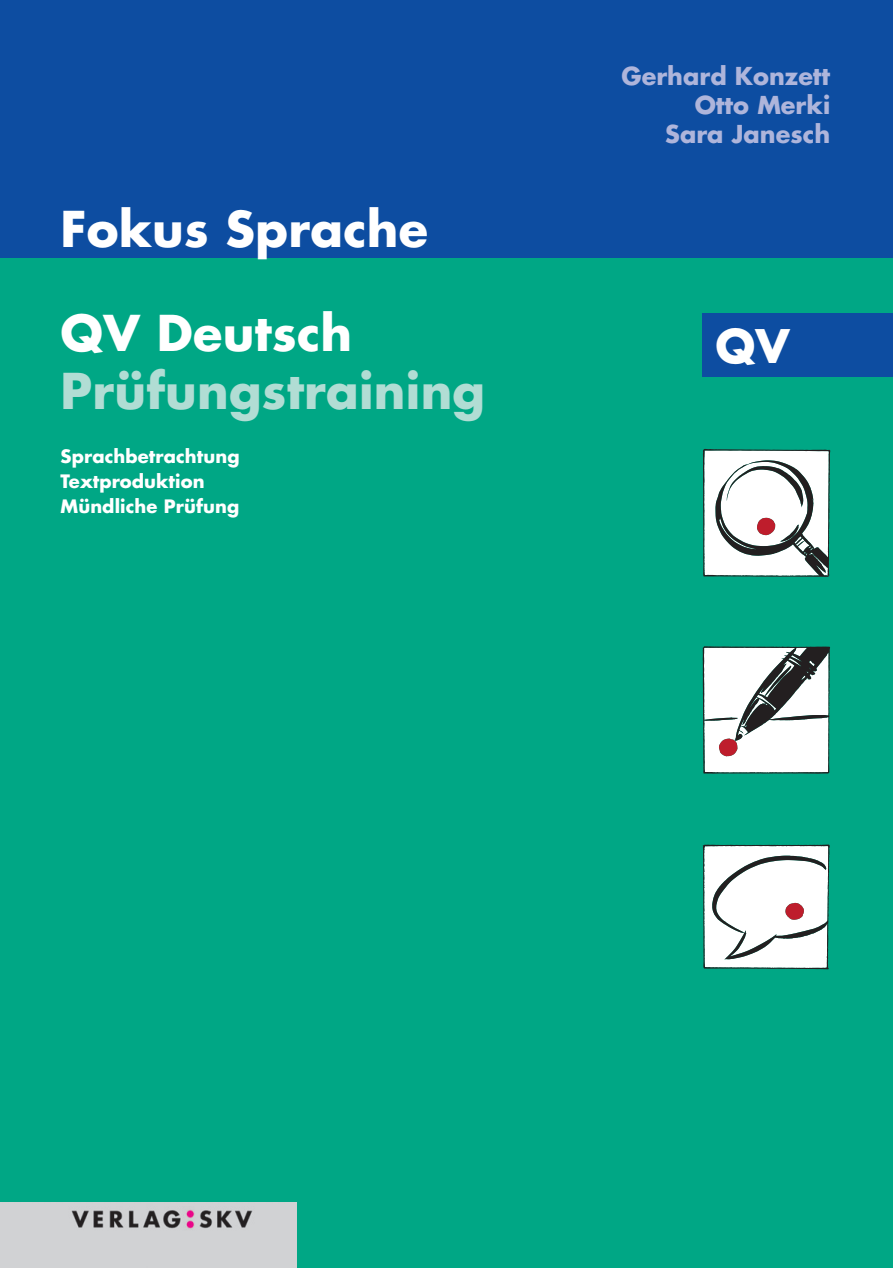
<style>
.page{position:relative;width:893px;height:1268px;background:#fff}
.page>*{position:absolute;margin:0;border:0;box-sizing:border-box;transform-origin:0 0}
.t1{font:700 48px/104.1px "Futura";letter-spacing:.005em;color:#fff}
.t2{font:700 48px "Futura";letter-spacing:.005em;color:#b1ddd4}
.t3{font:700 45px "Futura";color:#fff}
.t4{font:700 24px/28.8px "Futura";color:#aeb5db;text-align:right}
.t5{font:700 18px/24.8px "Futura";letter-spacing:.005em;color:#fff}
</style>
<div class="page">
<div style="left:0;top:257px;width:893px;height:1010px;background:#00a785"></div>
<div style="left:0;top:0;width:893px;height:257px;background:#0d4da1"></div>
<div style="left:703px;top:313px;width:190px;height:63px;background:#0d4da1"></div>
<img style="left:0;top:1202px;width:297px;height:65px">
<svg style="left:703px;top:449px;width:127px;height:128px;background:#cdcfcf"></svg>
<svg style="left:703px;top:646px;width:127px;height:127px;background:#c9cac9"></svg>
<svg style="left:703px;top:844px;width:127px;height:125px;background:#dde0df"></svg>
<h1 class="t1" style="left:61px;top:181px;width:369px">Fokus Sprache<br>QV Deutsch</h1>
<h1 class="t2" style="left:61px;top:369px;width:426px">Prüfungstraining</h1>
<p class="t5" style="left:61px;top:445px;width:181px">Sprachbetrachtung<br>Textproduktion<br>Mündliche Prüfung</p>
<h3 class="t4" style="left:621px;top:64px;width:210px">Gerhard Konzett<br>Otto Merki<br>Sara Janesch</h3>
<h2 class="t3" style="left:715px;top:325px;width:76px">QV</h2>
</div>
